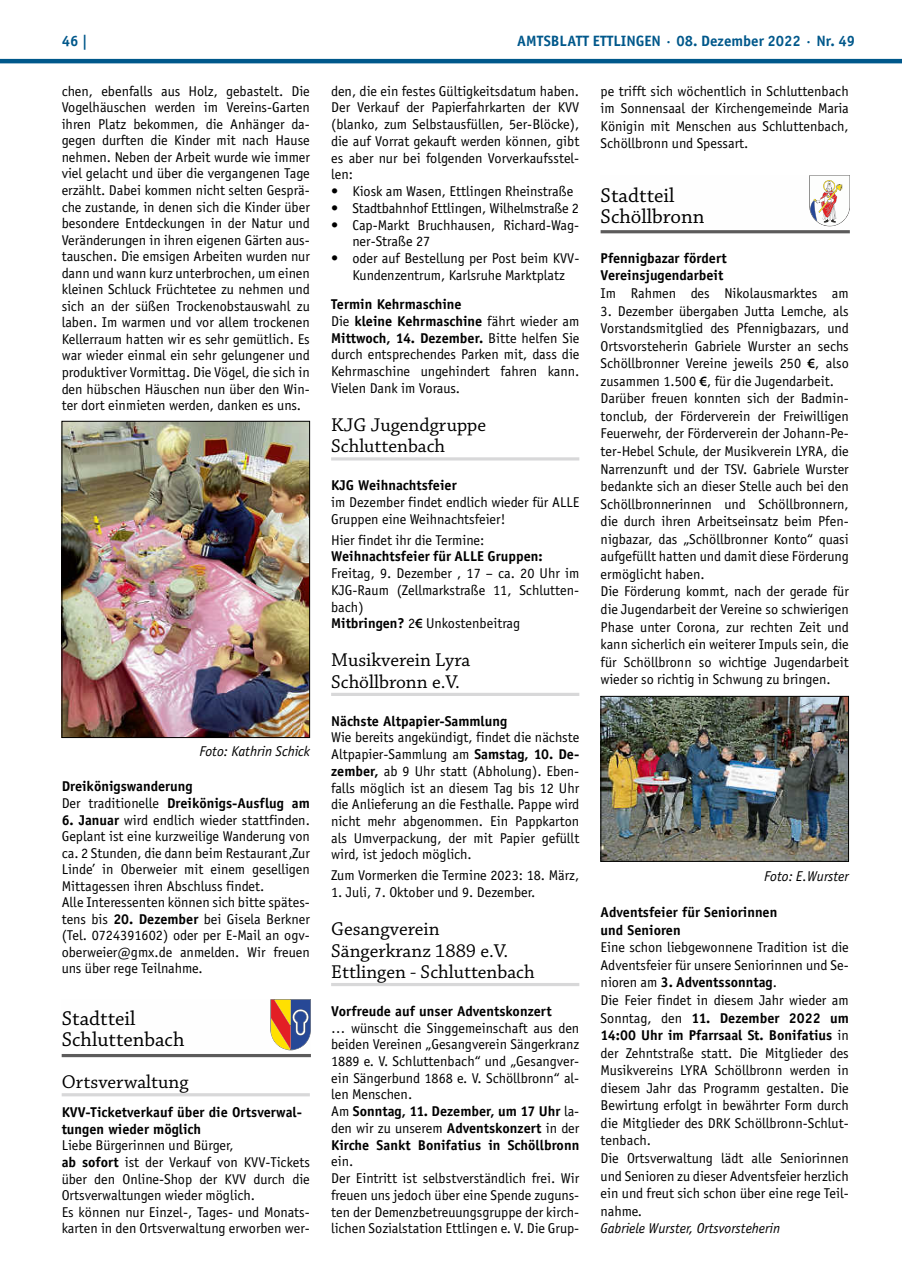
<style>
.page{position:relative;width:902px;height:1280px;background:#fff}
.page>*{position:absolute;margin:0;border:0;box-sizing:border-box;transform-origin:0 0}
.t1{font:21px/21px "Chaparral Pro";color:#000}
.t2{font:19.5px/21.1px "Chaparral Pro";color:#000}
.t3{font:700 15px "Officina Sans";color:#00588b}
.t4{font:14.25px/17.5px "Officina Sans";color:#000}
.t5{font:700 14.25px/16.5px "Officina Sans";color:#000}
.t6{font:italic 14.25px "Officina Sans";color:#000}
.s1{font-weight:700}
.s2{font-family:"Myriad Pro";font-weight:600}
.s3{font-weight:400}
</style>
<div class="page">
<hr style="left:0;top:59px;width:901px;height:4px;background:#00588b">
<hr style="left:62px;top:1093px;width:248px;height:3px;background:#d8d8d9">
<img style="left:64px;top:423px;width:244px;height:313px">
<div style="left:62px;top:421px;width:248px;height:317px;border:1px solid #000"></div>
<hr style="left:62px;top:1054px;width:249px;height:3px;background:#5c5b5b">
<svg style="left:270px;top:999px;width:41px;height:51px;background:#a17d6d"></svg>
<hr style="left:331px;top:457px;width:248px;height:3px;background:#d8d8d9">
<hr style="left:331px;top:693px;width:248px;height:3px;background:#d8d8d9">
<hr style="left:331px;top:983px;width:248px;height:3px;background:#d8d8d9">
<hr style="left:600px;top:230px;width:249px;height:3px;background:#5c5b5b">
<svg style="left:809px;top:175px;width:41px;height:51px"></svg>
<img style="left:602px;top:698px;width:244px;height:162px">
<div style="left:600px;top:696px;width:248px;height:166px;border:1px solid #000"></div>
<p class="t3" style="left:62px;top:32px;width:28px">46 |</p>
<p class="t3" style="left:517px;top:32px;width:339px">AMTSBLATT ETTLINGEN · 08. Dezember 2022 · Nr. 49</p>
<p class="t4" style="left:62px;top:83px;width:250px;line-height:16.5px;text-align:justify">chen, ebenfalls aus Holz, gebastelt. Die Vogelhäuschen werden im Vereins-Garten ihren Platz bekommen, die Anhänger da&shy;gegen durften die Kinder mit nach Hause nehmen. Neben der Arbeit wurde wie immer viel gelacht und über die vergangenen Tage erzählt. Dabei kommen nicht selten Gesprä&shy;che zustande, in denen sich die Kinder über besondere Entdeckungen in der Natur und Veränderungen in ihren eigenen Gärten aus&shy;tauschen. Die emsigen Arbeiten wurden nur dann und wann kurz unterbrochen, um einen kleinen Schluck Früchtetee zu nehmen und sich an der süßen Trockenobstauswahl zu laben. Im warmen und vor allem trockenen Kellerraum hatten wir es sehr gemütlich. Es war wieder einmal ein sehr gelungener und produktiver Vormittag. Die Vögel, die sich in den hübschen Häuschen nun über den Win&shy;ter dort einmieten werden, danken es uns.</p>
<p class="t4" style="left:331px;top:83px;width:250px;line-height:16.6px;text-align:justify">den, die ein festes Gültigkeitsdatum haben.<br>Der Verkauf der Papierfahrkarten der KVV (blanko, zum Selbstausfüllen, 5er-Blöcke), die auf Vorrat gekauft werden können, gibt es aber nur bei folgenden Vorverkaufsstel&shy;len:</p>
<p class="t4" style="left:331px;top:182px;width:244px">• Kiosk am Wasen, Ettlingen Rheinstraße</p>
<p class="t4" style="left:331px;top:199px;width:249px">• Stadtbahnhof Ettlingen, Wilhelmstraße 2</p>
<p class="t4" style="left:352px;top:216px;width:228px;line-height:16.6px;text-indent:-21px">• Cap-Markt Bruchhausen, Richard-Wag&shy;ner-Straße 27</p>
<p class="t4" style="left:331px;top:250px;width:250px;line-height:16.6px;text-align:center">• oder auf Bestellung per Post beim KVV-<br>Kundenzentrum, Karlsruhe Marktplatz</p>
<p class="t4" style="left:331px;top:296px;width:250px;line-height:16.6px"><span class="s1">Termin Kehrmaschine<br></span>Die <span class="s1">kleine Kehrmaschine</span> fährt wieder am <span class="s1">Mittwoch, 14. Dezember.</span> Bitte helfen Sie durch entsprechendes Parken mit, dass die Kehrmaschine ungehindert fahren kann.<br>Vielen Dank im Voraus.</p>
<h2 class="t2" style="left:331px;top:415px;width:156px">KJG Jugendgruppe<br>Schluttenbach</h2>
<p class="t5" style="left:331px;top:477px;width:127px">KJG Weihnachtsfeier</p>
<p class="t4" style="left:331px;top:494px;width:250px;line-height:16.6px">im Dezember findet endlich wieder für ALLE<br>Gruppen eine Weihnachtsfeier!</p>
<p class="t4" style="left:331px;top:531px;width:155px">Hier findet ihr die Termine:</p>
<p class="t5" style="left:331px;top:548px;width:213px">Weihnachtsfeier für ALLE Gruppen:</p>
<p class="t4" style="left:331px;top:565px;width:250px;line-height:16.6px">Freitag, 9. Dezember , 17 – ca. 20 Uhr im<br>KJG-Raum (Zellmarkstraße 11, Schlutten&shy;bach)<br><span class="s1">Mitbringen?</span> 2<span class="s2">€</span> Unkostenbeitrag</p>
<h2 class="t2" style="left:331px;top:650px;width:141px">Musikverein Lyra<br>Schöllbronn e.V.</h2>
<p class="t5" style="left:331px;top:712px;width:178px">Nächste Altpapier-Sammlung</p>
<p class="t4" style="left:331px;top:729px;width:250px;line-height:16.6px;text-align:justify">Wie bereits angekündigt, findet die nächste Altpapier-Sammlung am <span class="s1">Samstag, 10. De&shy;zember,</span> ab 9 Uhr statt (Abholung). Eben&shy;falls möglich ist an diesem Tag bis 12 Uhr die Anlieferung an die Festhalle. Pappe wird nicht mehr abgenommen. Ein Pappkarton als Umverpackung, der mit Papier gefüllt wird, ist jedoch möglich.</p>
<p class="t4" style="left:331px;top:867px;width:250px">Zum Vormerken die Termine 2023: 18. März,</p>
<p class="t4" style="left:331px;top:883px;width:206px">1. Juli, 7. Oktober und 9. Dezember.</p>
<h2 class="t2" style="left:331px;top:919px;width:205px">Gesangverein<br>Sängerkranz 1889 e.V.<br>Ettlingen - Schluttenbach</h2>
<p class="t5" style="left:331px;top:1002px;width:222px">Vorfreude auf unser Adventskonzert</p>
<p class="t4" style="left:331px;top:1019px;width:250px;line-height:16.6px">… wünscht die Singgemeinschaft aus den beiden Vereinen „Gesangverein Sängerkranz 1889 e. V. Schluttenbach“ und „Gesangver&shy;ein Sängerbund 1868 e. V. Schöllbronn“ al&shy;len Menschen.<br>Am <span class="s1">Sonntag, 11. Dezember, um 17 Uhr</span> la&shy;den wir zu unserem <span class="s1">Adventskonzert</span> in der <span class="s1">Kirche Sankt Bonifatius in Schöllbronn</span></p>
<p class="t4" style="left:331px;top:1153px;width:250px;line-height:16.6px">ein.<br>Der Eintritt ist selbstverständlich frei. Wir freuen uns jedoch über eine Spende zuguns&shy;ten der Demenzbetreuungsgruppe der kirch&shy;lichen Sozialstation Ettlingen e. V. Die Grup-</p>
<p class="t4" style="left:600px;top:82px;width:250px;text-align:justify">pe trifft sich wöchentlich in Schluttenbach im Sonnensaal der Kirchengemeinde Maria Königin mit Menschen aus Schluttenbach, Schöllbronn und Spessart.</p>
<h1 class="t1" style="left:600px;top:185px;width:105px">Stadtteil<br>Schöllbronn</h1>
<p class="t5" style="left:600px;top:249px;width:128px;line-height:17.5px">Pfennigbazar fördert<br>Vereinsjugendarbeit</p>
<p class="t4" style="left:600px;top:284px;width:250px">Im Rahmen des Nikolausmarktes am</p>
<p class="t4" style="left:600px;top:302px;width:250px">3. Dezember übergaben Jutta Lemche, als Vorstandsmitglied des Pfennigbazars, und Ortsvorsteherin Gabriele Wurster an sechs Schöllbronner Vereine jeweils 250 <span class="s2">€</span>, also zusammen 1.500 <span class="s2">€</span>, für die Jugendarbeit.<br>Darüber freuen konnten sich der Badmin&shy;tonclub, der Förderverein der Freiwilligen Feuerwehr, der Förderverein der Johann-Pe&shy;ter-Hebel Schule, der Musikverein LYRA, die Narrenzunft und der TSV. Gabriele Wurster bedankte sich an dieser Stelle auch bei den Schöllbronnerinnen und Schöllbronnern, die durch ihren Arbeitseinsatz beim Pfen&shy;nigbazar, das „Schöllbronner Konto“ quasi aufgefüllt hatten und damit diese Förderung ermöglicht haben.<br>Die Förderung kommt, nach der gerade für die Jugendarbeit der Vereine so schwierigen Phase unter Corona, zur rechten Zeit und kann sicherlich ein weiterer Impuls sein, die für Schöllbronn so wichtige Jugendarbeit wieder so richtig in Schwung zu bringen.</p>
<p class="t6" style="left:199px;top:743px;width:112px">Foto: Kathrin Schick</p>
<p class="t5" style="left:62px;top:778px;width:250px">Dreikönigswanderung<br><span class="s3">Der traditionelle</span> Dreikönigs-Ausflug am</p>
<p class="t4" style="left:62px;top:811px;width:250px;line-height:16.5px"><span class="s1">6. Januar</span> wird endlich wieder stattfinden.<br>Geplant ist eine kurzweilige Wanderung von ca. 2 Stunden, die dann beim Restaurant ‚Zur Linde’ in Oberweier mit einem geselligen Mittagessen ihren Abschluss findet.<br>Alle Interessenten können sich bitte spätes&shy;tens bis <span class="s1">20. Dezember</span> bei Gisela Berkner (Tel. 0724391602) oder per E-Mail an ogv&shy;oberweier@gmx.de anmelden. Wir freuen uns über rege Teilnahme.</p>
<h1 class="t1" style="left:62px;top:1009px;width:124px">Stadtteil<br>Schluttenbach</h1>
<h2 class="t2" style="left:62px;top:1072px;width:128px">Ortsverwaltung</h2>
<p class="t5" style="left:62px;top:1104px;width:242px">KVV-Ticketverkauf über die Ortsverwal&shy;tungen wieder möglich</p>
<p class="t4" style="left:62px;top:1137px;width:250px;line-height:16.5px">Liebe Bürgerinnen und Bürger,<br><span class="s1">ab sofort</span> ist der Verkauf von KVV-Tickets über den Online-Shop der KVV durch die Ortsverwaltungen wieder möglich.<br>Es können nur Einzel-, Tages- und Monats&shy;karten in den Ortsverwaltung erworben wer-</p>
<p class="t6" style="left:764px;top:867px;width:86px">Foto: E.Wurster</p>
<p class="t5" style="left:600px;top:903px;width:178px;line-height:17.5px">Adventsfeier für Seniorinnen und Senioren</p>
<p class="t4" style="left:600px;top:939px;width:250px">Eine schon liebgewonnene Tradition ist die Adventsfeier für unsere Seniorinnen und Se&shy;nioren am <span class="s1">3. Adventssonntag</span>.<br>Die Feier findet in diesem Jahr wieder am Sonntag, den <span class="s1">11. Dezember 2022 um 14:00 Uhr im Pfarrsaal St. Bonifatius</span> in der Zehntstraße statt. Die Mitglieder des Musikvereins LYRA Schöllbronn werden in diesem Jahr das Programm gestalten. Die Bewirtung erfolgt in bewährter Form durch die Mitglieder des DRK Schöllbronn-Schlut&shy;tenbach.<br>Die Ortsverwaltung lädt alle Seniorinnen und Senioren zu dieser Adventsfeier herzlich ein und freut sich schon über eine rege Teil&shy;nahme.</p>
<p class="t6" style="left:600px;top:1220px;width:181px">Gabriele Wurster, Ortsvorsteherin</p>
</div>
